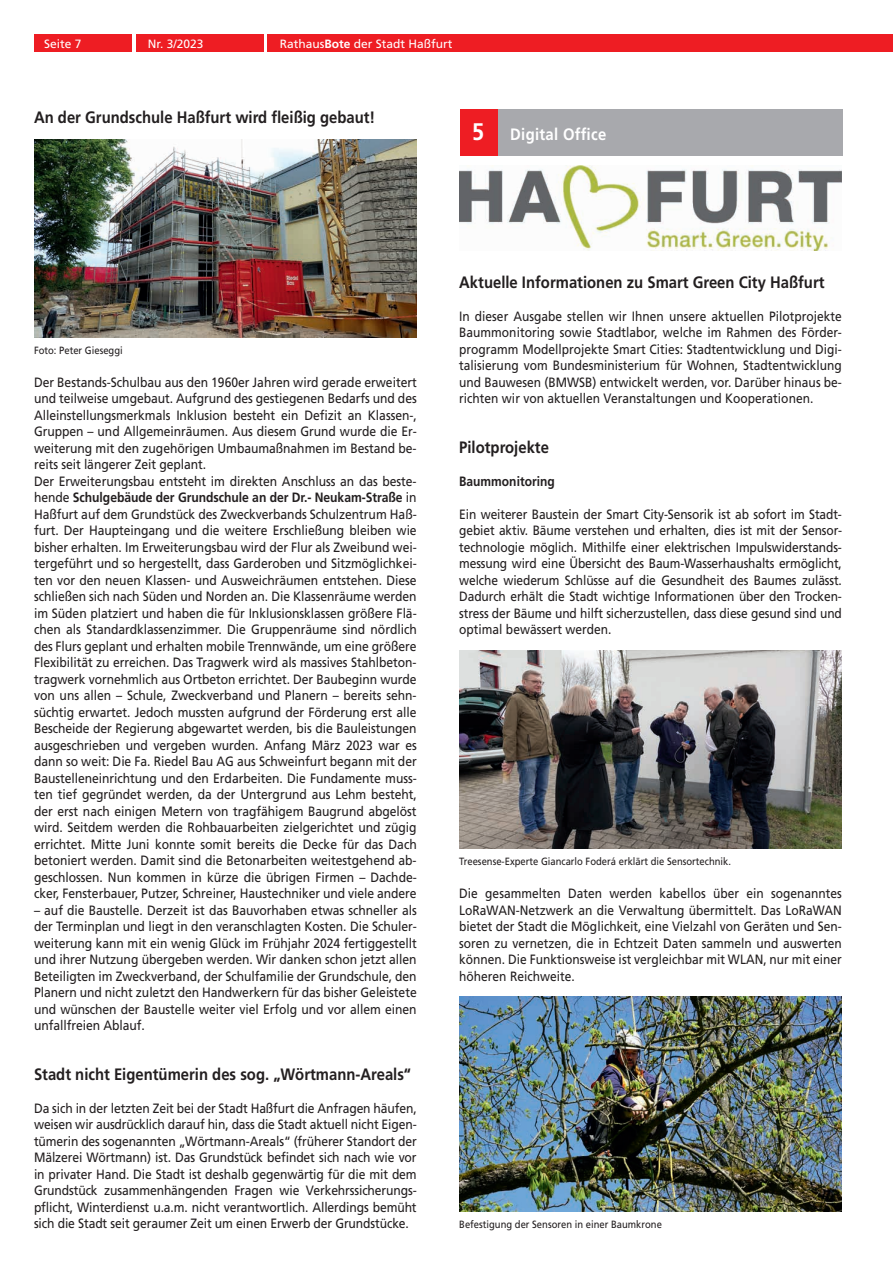
<style>
.page{position:relative;width:893px;height:1263px;background:#fff}
.page>*{position:absolute;margin:0;border:0;box-sizing:border-box;transform-origin:0 0}
.t1{font:700 16.5px "Frutiger";color:#231f20;scale:.9 1}
.t2{font:700 16.5px "Frutiger";letter-spacing:.02em;color:#fff;scale:.9 1}
.t3{font:13.5px/16.5px "Frutiger";letter-spacing:-.005em;color:#231f20;text-align:justify;scale:.9 1}
.t4{font:13.5px/16.5px "Frutiger";letter-spacing:-.005em;color:#231f20;text-align:justify;scale:.89 1}
.t5{font:700 13.5px "Frutiger";color:#231f20;scale:.89 1}
.t6{font:12px "Frutiger";color:#fff}
.t7{font:10.5px "Frutiger";color:#231f20;scale:.9 1}
.s1{font-weight:700}
.s2{font-size:24px}
</style>
<div class="page">
<div style="left:34px;top:34px;width:98px;height:17px;background:#ee1d23"></div>
<div style="left:136px;top:34px;width:128px;height:17px;background:#ee1d23"></div>
<div style="left:268px;top:34px;width:625px;height:17px;background:#ee1d23"></div>
<img style="left:34px;top:140px;width:383px;height:197px">
<div style="left:460px;top:109px;width:39px;height:47px;background:#ee1d23"></div>
<div style="left:499px;top:109px;width:344px;height:47px;background:#a8a9ad"></div>
<img style="left:459px;top:166px;width:383px;height:84px">
<img style="left:459px;top:650px;width:383px;height:198px">
<img style="left:459px;top:996px;width:383px;height:216px">
<p class="t6" style="left:44px;top:37px;width:39px">Seite 7</p>
<p class="t6" style="left:148px;top:37px;width:57px">Nr. 3/2023</p>
<p class="t6" style="left:280px;top:37px;width:174px">Rathaus<span class="s1">Bote</span> der Stadt Haßfurt</p>
<p class="t1" style="left:34px;top:107px;width:381px">An der Grundschule Haßfurt wird fleißig gebaut!</p>
<p class="t2" style="left:472px;top:124px;width:151px"><span class="s2">5</span> Digital Office</p>
<p class="t7" style="left:34px;top:344px;width:100px">Foto: Peter Gieseggi</p>
<p class="t3" style="left:34px;top:374px;width:427px;text-align:left">Der Bestands-Schulbau aus den 1960er Jahren wird gerade erweitert und teilweise umgebaut. Aufgrund des gestiegenen Bedarfs und des Alleinstellungsmerkmals Inklusion besteht ein Defizit an Klassen-, Gruppen – und Allgemeinräumen. Aus diesem Grund wurde die Er&shy;weiterung mit den zugehörigen Umbaumaßnahmen im Bestand be&shy;reits seit längerer Zeit geplant.<br>Der Erweiterungsbau entsteht im direkten Anschluss an das beste&shy;hende <span class="s1">Schulgebäude der Grundschule an der Dr.- Neukam-Straße</span> in Haßfurt auf dem Grundstück des Zweckverbands Schulzentrum Haß&shy;furt. Der Haupteingang und die weitere Erschließung bleiben wie bisher erhalten. Im Erweiterungsbau wird der Flur als Zweibund wei&shy;tergeführt und so hergestellt, dass Garderoben und Sitzmöglichkei&shy;ten vor den neuen Klassen- und Ausweichräumen entstehen. Diese schließen sich nach Süden und Norden an. Die Klassenräume werden im Süden platziert und haben die für Inklusionsklassen größere Flä&shy;chen als Standardklassenzimmer. Die Gruppenräume sind nördlich des Flurs geplant und erhalten mobile Trennwände, um eine größere Flexibilität zu erreichen. Das Tragwerk wird als massives Stahlbeton&shy;tragwerk vornehmlich aus Ortbeton errichtet. Der Baubeginn wurde von uns allen – Schule, Zweckverband und Planern – bereits sehn&shy;süchtig erwartet. Jedoch mussten aufgrund der Förderung erst alle Bescheide der Regierung abgewartet werden, bis die Bauleistungen ausgeschrieben und vergeben wurden. Anfang März 2023 war es dann so weit: Die Fa. Riedel Bau AG aus Schweinfurt begann mit der Baustelleneinrichtung und den Erdarbeiten. Die Fundamente muss&shy;ten tief gegründet werden, da der Untergrund aus Lehm besteht, der erst nach einigen Metern von tragfähigem Baugrund abgelöst wird. Seitdem werden die Rohbauarbeiten zielgerichtet und zügig errichtet. Mitte Juni konnte somit bereits die Decke für das Dach betoniert werden. Damit sind die Betonarbeiten weitestgehend ab&shy;geschlossen. Nun kommen in kürze die übrigen Firmen – Dachde&shy;cker, Fensterbauer, Putzer, Schreiner, Haustechniker und viele andere</p>
<p class="t3" style="left:34px;top:902px;width:427px">– auf die Baustelle. Derzeit ist das Bauvorhaben etwas schneller als der Terminplan und liegt in den veranschlagten Kosten. Die Schuler&shy;weiterung kann mit ein wenig Glück im Frühjahr 2024 fertiggestellt und ihrer Nutzung übergeben werden. Wir danken schon jetzt allen Beteiligten im Zweckverband, der Schulfamilie der Grundschule, den Planern und nicht zuletzt den Handwerkern für das bisher Geleistete und wünschen der Baustelle weiter viel Erfolg und vor allem einen unfallfreien Ablauf.</p>
<p class="t1" style="left:34px;top:1064px;width:420px">Stadt nicht Eigentümerin des sog. „Wörtmann-Areals“</p>
<p class="t3" style="left:34px;top:1100px;width:427px">Da sich in der letzten Zeit bei der Stadt Haßfurt die Anfragen häufen, weisen wir ausdrücklich darauf hin, dass die Stadt aktuell nicht Eigen&shy;tümerin des sogenannten „Wörtmann-Areals“ (früherer Standort der Mälzerei Wörtmann) ist. Das Grundstück befindet sich nach wie vor in privater Hand. Die Stadt ist deshalb gegenwärtig für die mit dem Grundstück zusammenhängenden Fragen wie Verkehrssicherungs&shy;pflicht, Winterdienst u.a.m. nicht verantwortlich. Allerdings bemüht sich die Stadt seit geraumer Zeit um einen Erwerb der Grundstücke.</p>
<p class="t1" style="left:459px;top:272px;width:407px">Aktuelle Informationen zu Smart Green City Haßfurt</p>
<p class="t4" style="left:459px;top:308px;width:432px">In dieser Ausgabe stellen wir Ihnen unsere aktuellen Pilotprojekte Baummonitoring sowie Stadtlabor, welche im Rahmen des Förder&shy;programm Modellprojekte Smart Cities: Stadtentwicklung und Digi&shy;talisierung vom Bundesministerium für Wohnen, Stadtentwicklung und Bauwesen (BMWSB) entwickelt werden, vor. Darüber hinaus be&shy;richten wir von aktuellen Veranstaltungen und Kooperationen.</p>
<p class="t1" style="left:459px;top:437px;width:101px">Pilotprojekte</p>
<p class="t5" style="left:459px;top:473px;width:109px">Baummonitoring</p>
<p class="t4" style="left:459px;top:506px;width:432px">Ein weiterer Baustein der Smart City-Sensorik ist ab sofort im Stadt&shy;gebiet aktiv. Bäume verstehen und erhalten, dies ist mit der Sensor&shy;technologie möglich. Mithilfe einer elektrischen Impulswiderstands&shy;messung wird eine Übersicht des Baum-Wasserhaushalts ermöglicht, welche wiederum Schlüsse auf die Gesundheit des Baumes zulässt.<br>Dadurch erhält die Stadt wichtige Informationen über den Trocken&shy;stress der Bäume und hilft sicherzustellen, dass diese gesund sind und optimal bewässert werden.</p>
<p class="t7" style="left:459px;top:855px;width:304px">Treesense-Experte Giancarlo Foderá erklärt die Sensortechnik.</p>
<p class="t4" style="left:459px;top:885px;width:432px">Die gesammelten Daten werden kabellos über ein sogenanntes LoRaWAN-Netzwerk an die Verwaltung übermittelt. Das LoRaWAN bietet der Stadt die Möglichkeit, eine Vielzahl von Geräten und Sen&shy;soren zu vernetzen, die in Echtzeit Daten sammeln und auswerten können. Die Funktionsweise ist vergleichbar mit WLAN, nur mit einer höheren Reichweite.</p>
<p class="t7" style="left:459px;top:1218px;width:227px">Befestigung der Sensoren in einer Baumkrone</p>
</div>
